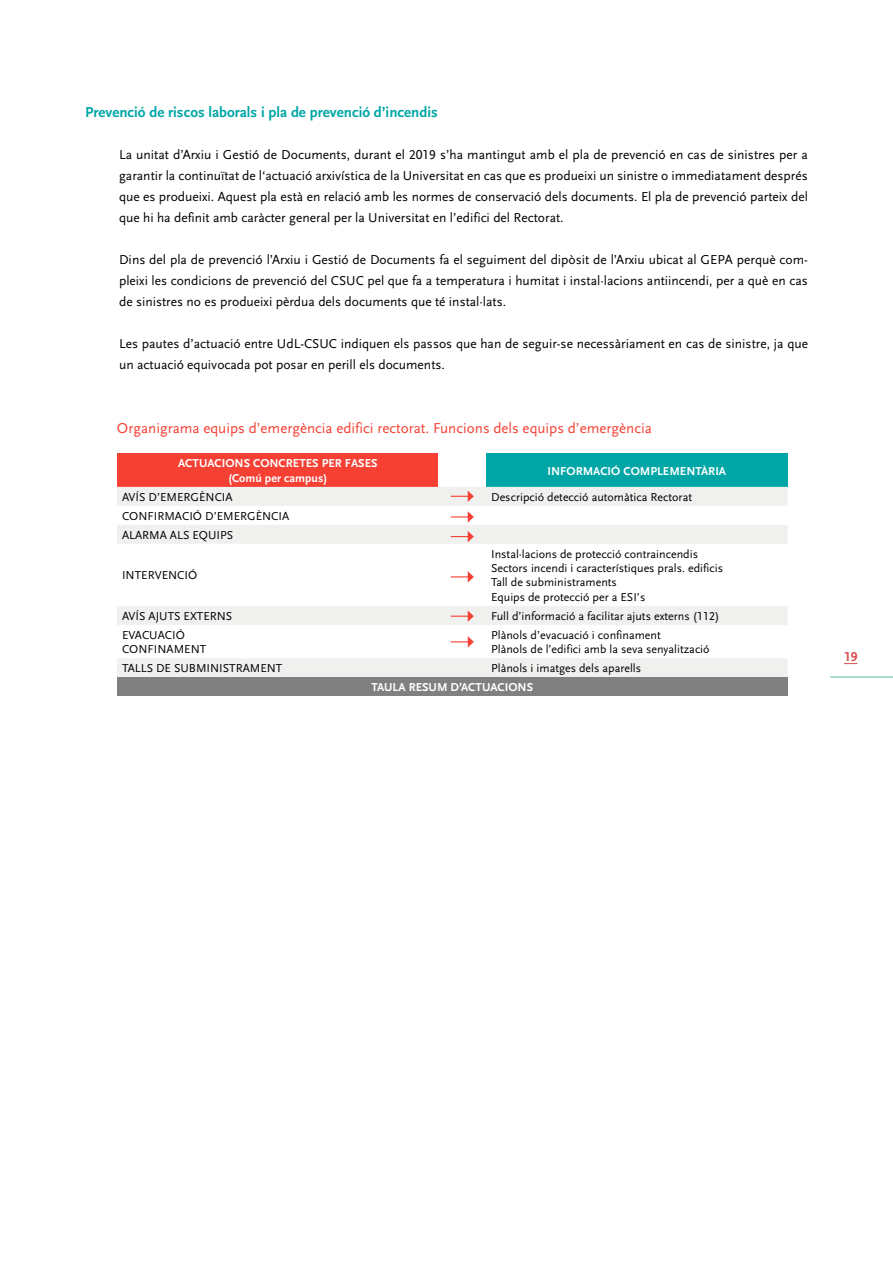
<style>
.page{position:relative;width:893px;height:1263px;background:#fff}
.page>*{position:absolute;margin:0;border:0;box-sizing:border-box;transform-origin:0 0}
.t1{font:15px "Scala Sans Regular LF";color:#f54033}
.t2{font:15px "Scala Sans Bold LF";color:#00a6a6}
.t3{font:13.5px/21px "Scala Sans Regular LF";color:#000;text-align:justify}
.t4{font:13.5px "Scala Sans Bold LF";color:#d94d4d}
.t5{font:12px/14.4px "Scala Sans Regular LF";color:#000}
.t6{font:12px/14.4px "Scala Sans Bold LF";color:#fff;text-align:center}
</style>
<div class="page">
<svg style="left:844px;top:663px;width:13px;height:1px"></svg>
<hr style="left:830px;top:677px;width:63px;height:1px;background:#54ba9c">
<div style="left:117px;top:453px;width:322px;height:34px;background:#f54033"></div>
<div style="left:486px;top:453px;width:302px;height:34px;background:#00a6a6"></div>
<svg style="left:117px;top:487px;width:670px;height:190px"></svg>
<div style="left:117px;top:677px;width:671px;height:19px;background:#808080"></div>
<svg style="left:451px;top:491px;width:23px;height:11px"></svg>
<svg style="left:451px;top:511px;width:23px;height:12px"></svg>
<svg style="left:451px;top:531px;width:23px;height:11px"></svg>
<svg style="left:451px;top:571px;width:23px;height:12px"></svg>
<svg style="left:451px;top:610px;width:23px;height:12px"></svg>
<svg style="left:451px;top:636px;width:23px;height:11px"></svg>
<p class="t2" style="left:85px;top:104px;width:354px">Prevenció de riscos laborals i pla de prevenció d’incendis</p>
<p class="t3" style="left:119px;top:145px;width:690px">La unitat d’Arxiu i Gestió de Documents, durant el 2019 s’ha mantingut amb el pla de prevenció en cas de sinistres per a garantir la continuïtat de l‘actuació arxivística de la Universitat en cas que es produeixi un sinistre o immediatament després que es produeixi. Aquest pla està en relació amb les normes de conservació dels documents. El pla de prevenció parteix del que hi ha definit amb caràcter general per la Universitat en l’edifici del Rectorat.</p>
<p class="t3" style="left:119px;top:250px;width:690px">Dins del pla de prevenció l’Arxiu i Gestió de Documents fa el seguiment del dipòsit de l’Arxiu ubicat al GEPA perquè com&shy;pleixi les condicions de prevenció del CSUC pel que fa a temperatura i humitat i instal·lacions antiincendi, per a què en cas de sinistres no es produeixi pèrdua dels documents que té instal·lats.</p>
<p class="t3" style="left:119px;top:334px;width:690px">Les pautes d’actuació entre UdL-CSUC indiquen els passos que han de seguir-se necessàriament en cas de sinistre, ja que un actuació equivocada pot posar en perill els documents.</p>
<p class="t1" style="left:117px;top:420px;width:536px">Organigrama equips d’emergència edifici rectorat. Funcions dels equips d’emergència</p>
<p class="t6" style="left:178px;top:457px;width:201px">ACTUACIONS CONCRETES PER FASES (Comú per campus)</p>
<p class="t6" style="left:548px;top:464px;width:180px">INFORMACIÓ COMPLEMENTÀRIA</p>
<p class="t5" style="left:122px;top:490px;width:112px">AVÍS D’EMERGÈNCIA</p>
<p class="t5" style="left:491px;top:490px;width:202px">Descripció detecció automàtica Rectorat</p>
<p class="t5" style="left:122px;top:506px;width:169px;line-height:18.9px">CONFIRMACIÓ D’EMERGÈNCIA<br>ALARMA ALS EQUIPS</p>
<p class="t5" style="left:122px;top:568px;width:77px">INTERVENCIÓ</p>
<p class="t5" style="left:491px;top:547px;width:234px">Instal·lacions de protecció contraincendis Sectors incendi i característiques prals. edificis Tall de subministraments<br>Equips de protecció per a ESI’s</p>
<p class="t5" style="left:122px;top:609px;width:112px">AVÍS AJUTS EXTERNS</p>
<p class="t5" style="left:491px;top:609px;width:230px">Full d’informació a facilitar ajuts externs (112)</p>
<p class="t5" style="left:122px;top:628px;width:86px">EVACUACIÓ<br>CONFINAMENT</p>
<p class="t5" style="left:491px;top:628px;width:220px">Plànols d’evacuació i confinament<br>Plànols de l’edifici amb la seva senyalització</p>
<p class="t5" style="left:122px;top:661px;width:162px">TALLS DE SUBMINISTRAMENT</p>
<p class="t5" style="left:491px;top:661px;width:152px">Plànols i imatges dels aparells</p>
<p class="t6" style="left:371px;top:680px;width:163px">TAULA RESUM D’ACTUACIONS</p>
<p class="t4" style="left:844px;top:650px;width:15px">19</p>
</div>
